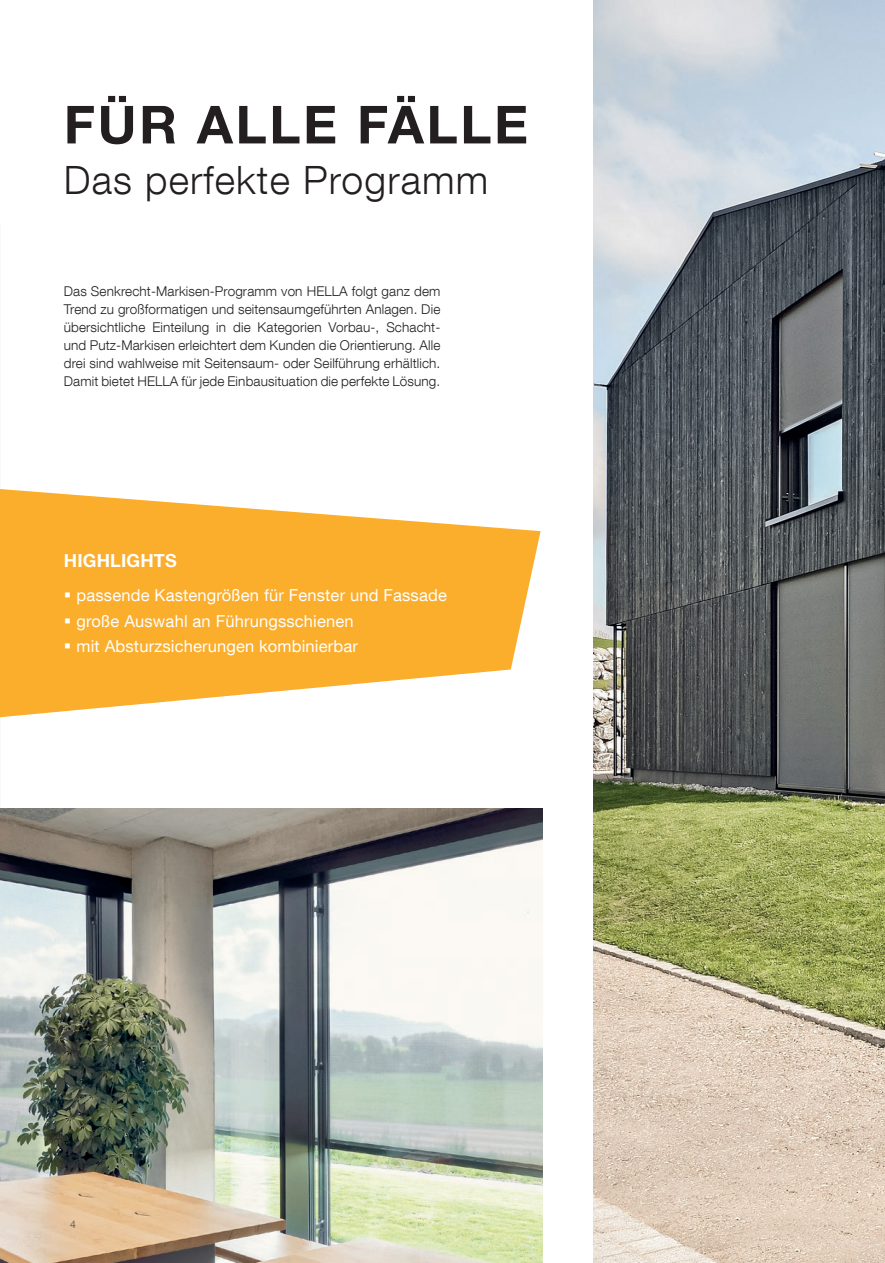
<style>
.page{position:relative;width:885px;height:1263px;background:#fff}
.page>*{position:absolute;margin:0;border:0;box-sizing:border-box;transform-origin:0 0}
.t1{font:700 52.5px "Helvetica Neue LT Com";letter-spacing:.05em;color:#231f20}
.t2{font:300 39px "Helvetica Neue LT Com";letter-spacing:.03em;color:#231f20}
.t3{font:700 18px "Helvetica Neue LT Com";letter-spacing:.01em;color:#fff}
.t4{font:16.5px/25.5px "Helvetica Neue LT Com";letter-spacing:.01em;color:#fff}
.t5{font:300 13.5px/18px "Helvetica Neue LT Com";letter-spacing:.01em;color:#231f20;text-align:justify}
.t6{font:10.5px "Helvetica Neue LT Com";color:#616164}
</style>
<div class="page">
<img style="left:1px;top:808px;width:541px;height:455px">
<svg style="left:0;top:489px;width:540px;height:228px;fill:#fbad2c"></svg>
<img style="left:593px;top:0;width:291px;height:1263px">
<svg style="left:0;top:808px;width:1px;height:455px"></svg>
<svg style="left:65px;top:593px;width:5px;height:4px"></svg>
<svg style="left:65px;top:618px;width:5px;height:5px"></svg>
<svg style="left:65px;top:644px;width:5px;height:4px"></svg>
<h1 class="t1" style="left:64px;top:92px;width:465px">FÜR ALLE FÄLLE</h1>
<h2 class="t2" style="left:64px;top:156px;width:426px">Das perfekte Programm</h2>
<p class="t5" style="left:64px;top:282px;width:378px">Das Senkrecht-Markisen-Programm von HELLA folgt ganz dem Trend zu großformatigen und seitensaumgeführten Anlagen. Die übersichtliche Einteilung in die Kategorien Vorbau-, Schacht&shy;und Putz-Markisen erleichtert dem Kunden die Orientierung. Alle drei sind wahlweise mit Seitensaum- oder Seilführung erhältlich.<br>Damit bietet HELLA für jede Einbausituation die perfekte Lösung.</p>
<h3 class="t3" style="left:64px;top:549px;width:114px">HIGHLIGHTS</h3>
<p class="t4" style="left:76px;top:582px;width:372px">passende Kastengrößen für Fenster und Fassade große Auswahl an Führungsschienen<br>mit Absturzsicherungen kombinierbar</p>
<p class="t6" style="left:70px;top:1217px;width:7px">4</p>
</div>
